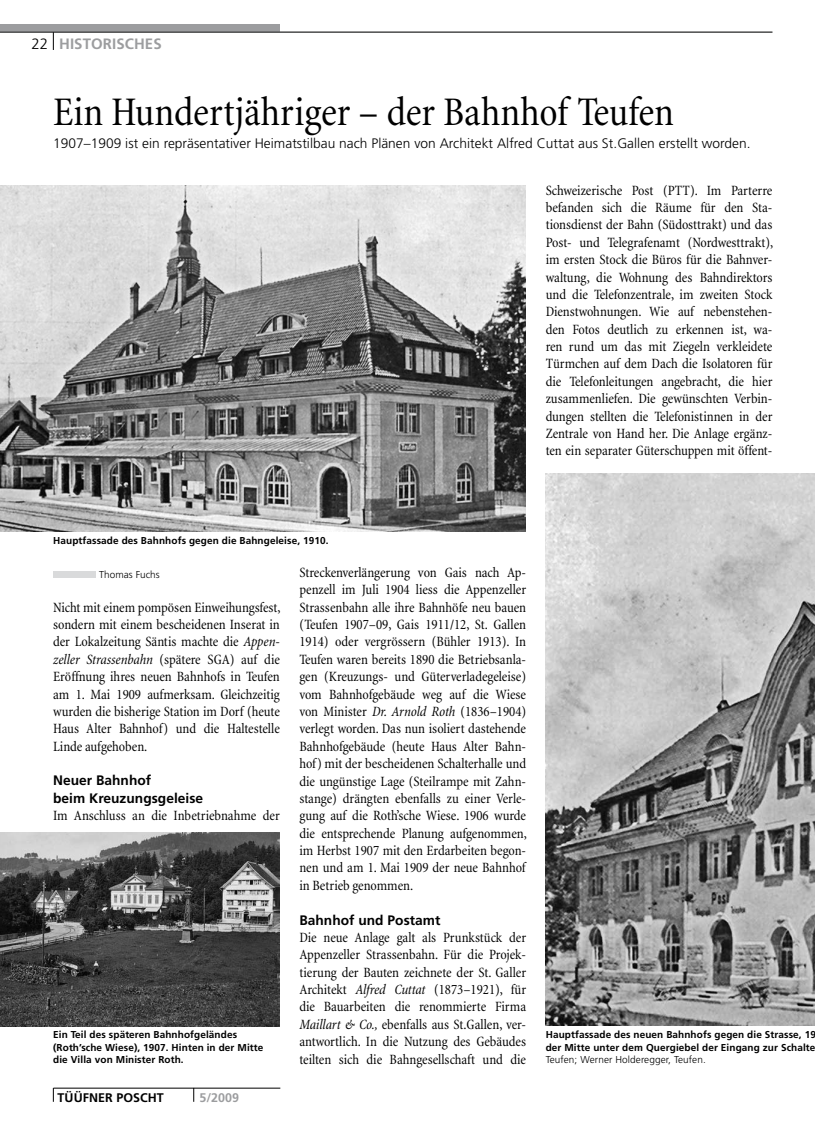
<style>
.page{position:relative;width:815px;height:1134px;background:#fff}
.page>*{position:absolute;margin:0;border:0;box-sizing:border-box;transform-origin:0 0}
.t1{font:condensed 41.25px "Minion";color:#000}
.t2{font:700 15px "Frutiger";letter-spacing:.005em;color:#9c9d9f}
.t3{font:condensed 14.38px/17.4px "Minion";letter-spacing:-.005em;color:#000;text-align:justify}
.t4{font:300 13.75px "Frutiger";color:#000}
.t5{font:700 13.75px/17.4px "Frutiger";color:#000}
.t6{font:700 12.5px "Frutiger";letter-spacing:.005em;color:#000}
.t7{font:700 12.5px "Frutiger";color:#9c9d9f}
.t8{font:700 10px/12.5px "Frutiger";letter-spacing:.01em;color:#000}
.t9{font:300 10px "Frutiger";letter-spacing:.01em;color:#000}
.s1{font-weight:300;color:#000}
.s2{font-style:italic}
</style>
<div class="page">
<div style="left:0;top:25px;width:280px;height:7px;background:#9c9d9f"></div>
<hr style="left:0;top:32px;width:772px;height:1px;background:#000">
<svg style="left:53px;top:32px;width:1px;height:18px"></svg>
<hr style="left:54px;top:1088px;width:226px;height:1px;background:#000">
<svg style="left:53px;top:1088px;width:1px;height:14px"></svg>
<svg style="left:194px;top:1088px;width:1px;height:14px"></svg>
<div style="left:53px;top:571px;width:42px;height:7px;background:#d9dadb"></div>
<img style="left:0;top:185px;width:526px;height:346px">
<img style="left:546px;top:474px;width:269px;height:552px">
<img style="left:0;top:833px;width:280px;height:193px">
<p class="t2" style="left:31px;top:35px;width:132px"><span class="s1">22</span> HISTORISCHES</p>
<h1 class="t1" style="left:53px;top:90px;width:622px">Ein Hundertjähriger – der Bahnhof Teufen</h1>
<p class="t4" style="left:53px;top:136px;width:699px">1907–1909 ist ein repräsentativer Heimatstilbau nach Plänen von Architekt Alfred Cuttat aus St.Gallen erstellt worden.</p>
<p class="t3" style="left:546px;top:182px;width:229px">Schweizerische Post (PTT). Im Parterre befanden sich die Räume für den Sta&shy;tionsdienst der Bahn (Südosttrakt) und das Post- und Telegrafenamt (Nordwesttrakt), im ersten Stock die Büros für die Bahnver&shy;waltung, die Wohnung des Bahndirektors und die Telefonzentrale, im zweiten Stock Dienstwohnungen. Wie auf nebenstehen&shy;den Fotos deutlich zu erkennen ist, wa&shy;ren rund um das mit Ziegeln verkleidete Türmchen auf dem Dach die Isolatoren für die Telefonleitungen angebracht, die hier zusammenliefen. Die gewünschten Verbin&shy;dungen stellten die Telefonistinnen in der Zentrale von Hand her. Die Anlage ergänz&shy;ten ein separater Güterschuppen mit öffent-</p>
<p class="t8" style="left:53px;top:535px;width:277px">Hauptfassade des Bahnhofs gegen die Bahngeleise, 1910.</p>
<p class="t9" style="left:99px;top:569px;width:62px">Thomas Fuchs</p>
<p class="t3" style="left:299px;top:564px;width:229px">Streckenverlängerung von Gais nach Ap&shy;penzell im Juli 1904 liess die Appenzeller Strassenbahn alle ihre Bahnhöfe neu bauen (Teufen 1907–09, Gais 1911/12, St. Gallen 1914) oder vergrössern (Bühler 1913). In Teufen waren bereits 1890 die Betriebsanla&shy;gen (Kreuzungs- und Güterverladegeleise) vom Bahnhofgebäude weg auf die Wiese von Minister <span class="s2">Dr. Arnold Roth</span> (1836–1904) verlegt worden. Das nun isoliert dastehende Bahnhofgebäude (heute Haus Alter Bahn&shy;hof) mit der bescheidenen Schalterhalle und die ungünstige Lage (Steilrampe mit Zahn&shy;stange) drängten ebenfalls zu einer Verle&shy;gung auf die Roth’sche Wiese. 1906 wurde die entsprechende Planung aufgenommen, im Herbst 1907 mit den Erdarbeiten begon&shy;nen und am 1. Mai 1909 der neue Bahnhof in Betrieb genommen.</p>
<p class="t5" style="left:299px;top:911px;width:143px">Bahnhof und Postamt</p>
<p class="t3" style="left:299px;top:929px;width:228px">Die neue Anlage galt als Prunkstück der Appenzeller Strassenbahn. Für die Projek&shy;tierung der Bauten zeichnete der St. Galler Architekt <span class="s2">Alfred Cuttat</span> (1873–1921), für die Bauarbeiten die renommierte Firma <span class="s2">Maillart &amp; Co.,</span> ebenfalls aus St.Gallen, ver&shy;antwortlich. In die Nutzung des Gebäudes teilten sich die Bahngesellschaft und die</p>
<p class="t3" style="left:53px;top:599px;width:229px">Nicht mit einem pompösen Einweihungsfest, sondern mit einem bescheidenen Inserat in der Lokalzeitung Säntis machte die <span class="s2">Appen&shy;zeller Strassenbahn</span> (spätere SGA) auf die Eröffnung ihres neuen Bahnhofs in Teufen am 1. Mai 1909 aufmerksam. Gleichzeitig wurden die bisherige Station im Dorf (heute Haus Alter Bahnhof) und die Haltestelle Linde aufgehoben.</p>
<p class="t5" style="left:53px;top:772px;width:152px">Neuer Bahnhof<br>beim Kreuzungsgeleise</p>
<p class="t3" style="left:53px;top:807px;width:228px">Im Anschluss an die Inbetriebnahme der</p>
<p class="t8" style="left:53px;top:1028px;width:212px">Ein Teil des späteren Bahnhofgeländes (Roth’sche Wiese), 1907. Hinten in der Mitte die Villa von Minister Roth.</p>
<p class="t6" style="left:58px;top:1090px;width:108px">TÜÜFNER POSCHT</p>
<p class="t7" style="left:199px;top:1090px;width:41px">5/2009</p>
<p class="t8" style="left:546px;top:1028px;width:272px">Hauptfassade des neuen Bahnhofs gegen die Strasse, 19 der Mitte unter dem Quergiebel der Eingang zur Schalte</p>
<p class="t9" style="left:546px;top:1054px;width:162px">Teufen; Werner Holderegger, Teufen.</p>
</div>
